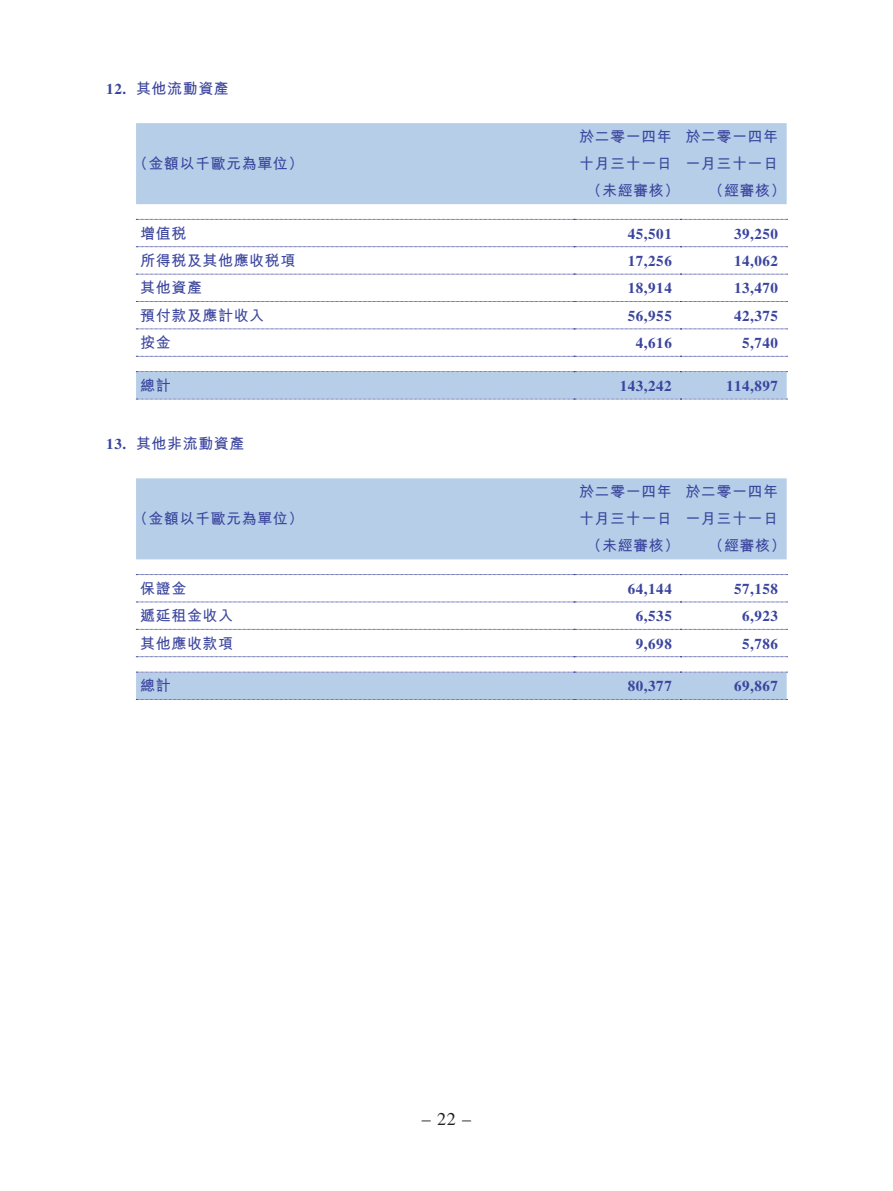
<style>
.page{position:relative;width:893px;height:1191px;background:#fff}
.page>*{position:absolute;margin:0;border:0;box-sizing:border-box;transform-origin:0 0}
.t1{font:18px "Times LT Std";color:#231f20}
._2__附註內文{font:700 15px "M Hei HK";letter-spacing:.04em;color:#3b459d}
._2__附註內文-2{font:700 15px "Times LT Std";letter-spacing:.035em;color:#3b459d}
.s1{font-family:"Times LT Std"}
</style>
<div class="page">
<svg style="left:136px;top:123px;width:651px;height:276px"></svg>
<svg style="left:136px;top:219px;width:651px;height:1px"></svg>
<svg style="left:136px;top:246px;width:651px;height:1px"></svg>
<svg style="left:136px;top:274px;width:651px;height:1px"></svg>
<svg style="left:136px;top:301px;width:651px;height:1px"></svg>
<svg style="left:136px;top:329px;width:651px;height:1px"></svg>
<svg style="left:136px;top:356px;width:651px;height:1px"></svg>
<svg style="left:136px;top:371px;width:651px;height:1px"></svg>
<svg style="left:136px;top:399px;width:651px;height:1px"></svg>
<svg style="left:136px;top:478px;width:651px;height:221px"></svg>
<svg style="left:136px;top:574px;width:651px;height:1px"></svg>
<svg style="left:136px;top:601px;width:651px;height:1px"></svg>
<svg style="left:136px;top:629px;width:651px;height:1px"></svg>
<svg style="left:136px;top:656px;width:651px;height:1px"></svg>
<svg style="left:136px;top:672px;width:651px;height:1px"></svg>
<svg style="left:136px;top:699px;width:651px;height:1px"></svg>
<p class="_2__附註內文" style="left:106px;top:78px;width:124px"><span class="s1">12.</span> 其他流動資產</p>
<p class="_2__附註內文" style="left:133px;top:153px;width:172px">（金額以千歐元為單位）</p>
<p class="_2__附註內文" style="left:579px;top:126px;width:94px">於二零一四年</p>
<p class="_2__附註內文" style="left:579px;top:153px;width:94px">十月三十一日</p>
<p class="_2__附註內文" style="left:586px;top:180px;width:94px">（未經審核）</p>
<p class="_2__附註內文" style="left:685px;top:126px;width:94px">於二零一四年</p>
<p class="_2__附註內文" style="left:685px;top:153px;width:94px">一月三十一日</p>
<p class="_2__附註內文" style="left:708px;top:180px;width:79px">（經審核）</p>
<p class="_2__附註內文" style="left:140px;top:222px;width:48px">增值稅</p>
<p class="_2__附註內文-2" style="left:628px;top:225px;width:46px">45,501</p>
<p class="_2__附註內文-2" style="left:734px;top:225px;width:46px">39,250</p>
<p class="_2__附註內文" style="left:140px;top:250px;width:157px">所得稅及其他應收稅項</p>
<p class="_2__附註內文-2" style="left:628px;top:252px;width:46px">17,256</p>
<p class="_2__附註內文-2" style="left:734px;top:252px;width:46px">14,062</p>
<p class="_2__附註內文" style="left:140px;top:277px;width:63px">其他資產</p>
<p class="_2__附註內文-2" style="left:628px;top:279px;width:46px">18,914</p>
<p class="_2__附註內文-2" style="left:734px;top:279px;width:46px">13,470</p>
<p class="_2__附註內文" style="left:140px;top:304px;width:125px">預付款及應計收入</p>
<p class="_2__附註內文-2" style="left:628px;top:307px;width:46px">56,955</p>
<p class="_2__附註內文-2" style="left:734px;top:307px;width:46px">42,375</p>
<p class="_2__附註內文" style="left:140px;top:332px;width:32px">按金</p>
<p class="_2__附註內文-2" style="left:636px;top:334px;width:37px">4,616</p>
<p class="_2__附註內文-2" style="left:742px;top:334px;width:37px">5,740</p>
<p class="_2__附註內文" style="left:140px;top:374px;width:32px">總計</p>
<p class="_2__附註內文-2" style="left:620px;top:377px;width:54px">143,242</p>
<p class="_2__附註內文-2" style="left:726px;top:377px;width:54px">114,897</p>
<p class="_2__附註內文" style="left:106px;top:433px;width:140px"><span class="s1">13.</span> 其他非流動資產</p>
<p class="_2__附註內文" style="left:133px;top:508px;width:172px">（金額以千歐元為單位）</p>
<p class="_2__附註內文" style="left:579px;top:481px;width:94px">於二零一四年</p>
<p class="_2__附註內文" style="left:579px;top:508px;width:94px">十月三十一日</p>
<p class="_2__附註內文" style="left:586px;top:535px;width:94px">（未經審核）</p>
<p class="_2__附註內文" style="left:685px;top:481px;width:94px">於二零一四年</p>
<p class="_2__附註內文" style="left:685px;top:508px;width:94px">一月三十一日</p>
<p class="_2__附註內文" style="left:708px;top:535px;width:79px">（經審核）</p>
<p class="_2__附註內文" style="left:140px;top:577px;width:48px">保證金</p>
<p class="_2__附註內文-2" style="left:628px;top:580px;width:46px">64,144</p>
<p class="_2__附註內文-2" style="left:734px;top:580px;width:46px">57,158</p>
<p class="_2__附註內文" style="left:140px;top:605px;width:94px">遞延租金收入</p>
<p class="_2__附註內文-2" style="left:636px;top:607px;width:37px">6,535</p>
<p class="_2__附註內文-2" style="left:742px;top:607px;width:37px">6,923</p>
<p class="_2__附註內文" style="left:140px;top:632px;width:94px">其他應收款項</p>
<p class="_2__附註內文-2" style="left:636px;top:634px;width:37px">9,698</p>
<p class="_2__附註內文-2" style="left:742px;top:634px;width:37px">5,786</p>
<p class="_2__附註內文" style="left:140px;top:675px;width:32px">總計</p>
<p class="_2__附註內文-2" style="left:628px;top:677px;width:46px">80,377</p>
<p class="_2__附註內文-2" style="left:734px;top:677px;width:46px">69,867</p>
<p class="t1" style="left:422px;top:1109px;width:51px">–22–</p>
</div>
